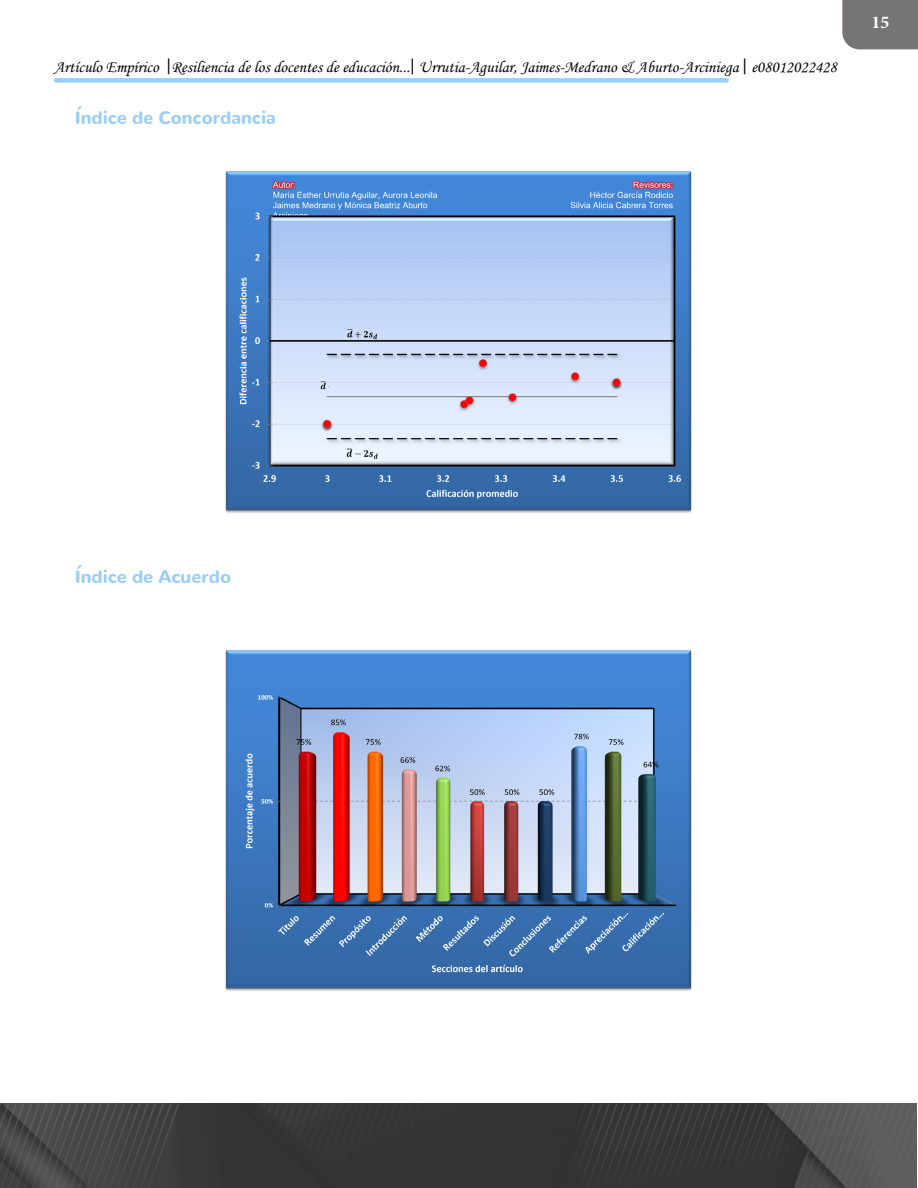
<style>
.page{position:relative;width:918px;height:1188px;background:#fff}
.page>*{position:absolute;margin:0;border:0;box-sizing:border-box;transform-origin:0 0}
.Indice_de_acuerdo_ro{font:900 18px "Nunito";color:#9acef3}
.t1{font:700 18px "Minion Pro";color:#fff}
.t2{font:16.5px "Monotype Corsiva";color:#000}
.s1{font-family:"Soberana Sans";font-size:15px}
</style>
<div class="page">
<div style="left:54px;top:78px;width:675px;height:5px;background:#9acef3;border-radius:2px"></div>
<img style="left:0;top:1103px;width:917px;height:85px">
<div style="left:842px;top:0;width:76px;height:49px;background:#767475"></div>
<img style="left:225px;top:171px;width:467px;height:342px">
<img style="left:225px;top:650px;width:467px;height:341px">
<p class="t2" style="left:54px;top:57px;width:784px">Artículo Empírico <span class="s1">|</span>Resiliencia de los docentes de educación...<span class="s1">|</span> Urrutia-Aguilar, Jaimes-Medrano &amp; Aburto-Arciniega <span class="s1">|</span> e08012022428</p>
<p class="Indice_de_acuerdo_ro" style="left:75px;top:100px;width:203px">Índice de Concordancia</p>
<p class="t1" style="left:872px;top:10px;width:19px">15</p>
<p class="Indice_de_acuerdo_ro" style="left:75px;top:560px;width:158px">Índice de Acuerdo</p>
</div>
